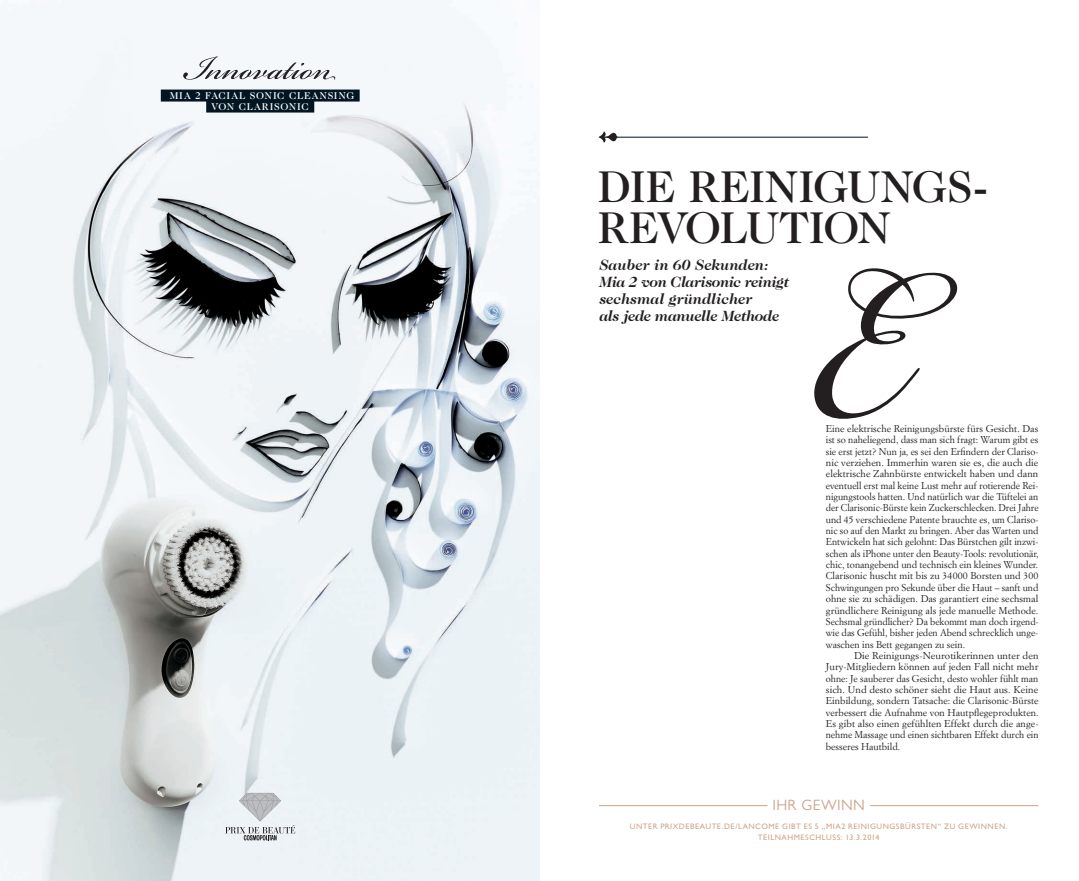
<style>
.page{position:relative;width:1079px;height:881px;background:#fff}
.page>*{position:absolute;margin:0;border:0;box-sizing:border-box;transform-origin:0 0}
.t1{font:52px "Bickham Script Pro";color:#231f20}
.t2{font:500 45px/41px "Caslon 224 Std";letter-spacing:-.025em;color:#231f20}
.t3{font:italic 700 15px/17px "Caslon 224 Std";letter-spacing:-.02em;color:#231f20}
.t4{font:15px "Gill Sans MT Pro";letter-spacing:.025em;color:#cea48d}
.t5{font:500 10px/11px "Caslon 224 Std";letter-spacing:.075em;color:#fff;text-align:center}
.t6{font:9.8px/11.3px "Simoncini Garamond Std";color:#231f20;text-align:justify}
.t7{font:9.8px/11.3px "Simoncini Garamond Std";color:#231f20;text-align:justify;scale:1.05 1}
.t8{font:500 8px/11px "Gill Sans MT Pro";letter-spacing:.065em;color:#cea48d;text-align:center}
</style>
<div class="page">
<img style="left:0;top:2px;width:539px;height:878px">
<div style="left:161px;top:89px;width:199px;height:12px;background:#011622"></div>
<div style="left:206px;top:100px;width:108px;height:12px;background:#011622"></div>
<hr style="left:870px;top:805px;width:168px;height:1px;background:#cea48d">
<hr style="left:599px;top:805px;width:168px;height:1px;background:#cea48d">
<hr style="left:599px;top:137px;width:269px;height:1px;background:#011622">
<svg style="left:598px;top:131px;width:20px;height:12px"></svg>
<svg style="left:225px;top:792px;width:70px;height:48px"></svg>
<h1 class="t1" style="left:184px;top:30px;width:147px">Innovation</h1>
<p class="t5" style="left:170px;top:91px;width:186px">MIA 2 FACIAL SONIC CLEANSING<br>VON CLARISONIC</p>
<h2 class="t2" style="left:597px;top:168px;width:392px">DIE REINIGUNGS-<br>REVOLUTION</h2>
<h3 class="t3" style="left:599px;top:257px;width:191px">Sauber in 60 Sekunden:<br>Mia 2 von Clarisonic reinigt sechsmal gründlicher<br>als jede manuelle Methode</h3>
<p class="t6" style="left:826px;top:423px;width:214px">Eine elektrische Reinigungsbürste fürs Gesicht. Das ist so naheliegend, dass man sich fragt: Warum gibt es sie erst jetzt? Nun ja, es sei den Erfindern der Clariso&shy;nic verziehen. Immerhin waren sie es, die auch die elektrische Zahnbürste entwickelt haben und dann eventuell erst mal keine Lust mehr auf rotierende Rei&shy;nigungstools hatten. Und natürlich war die Tüftelei an der Clarisonic-Bürste kein Zuckerschlecken. Drei Jahre und 45 verschiedene Patente brauchte es, um Clariso&shy;nic so auf den Markt zu bringen. Aber das Warten und Entwickeln hat sich gelohnt: Das Bürstchen gilt inzwi&shy;schen als iPhone unter den Beauty-Tools: revolutionär, chic, tonangebend und technisch ein kleines Wunder.<br>Clarisonic huscht mit bis zu 34 000 Borsten und 300<br>Schwingungen pro Sekunde über die Haut – sanft und ohne sie zu schädigen. Das garantiert eine sechsmal gründlichere Reinigung als jede manuelle Methode.<br>Sechsmal gründlicher? Da bekommt man doch irgend&shy;wie das Gefühl, bisher jeden Abend schrecklich unge&shy;waschen ins Bett gegangen zu sein.</p>
<p class="t7" style="left:826px;top:650px;width:204px;text-indent:28px">Die Reinigungs-Neurotikerinnen unter den Jury-Mitgliedern können auf jeden Fall nicht mehr ohne: Je sauberer das Gesicht, desto wohler fühlt man sich. Und desto schöner sieht die Haut aus. Keine Einbildung, sondern Tatsache: die Clarisonic-Bürste verbessert die Aufnahme von Hautpflegeprodukten.<br>Es gibt also einen gefühlten Effekt durch die ange&shy;nehme Massage und einen sichtbaren Effekt durch ein besseres Hautbild.</p>
<h3 class="t4" style="left:773px;top:800px;width:94px">IHR GEWINN</h3>
<p class="t8" style="left:630px;top:822px;width:379px">UNTER PRIXDEBEAUTE.DE/LANCOME GIBT ES 5 „MIA2 REINIGUNGSBÜRSTEN“ ZU GEWINNEN.<br>TEILNAHMESCHLUSS: 13.3.2014</p>
</div>
